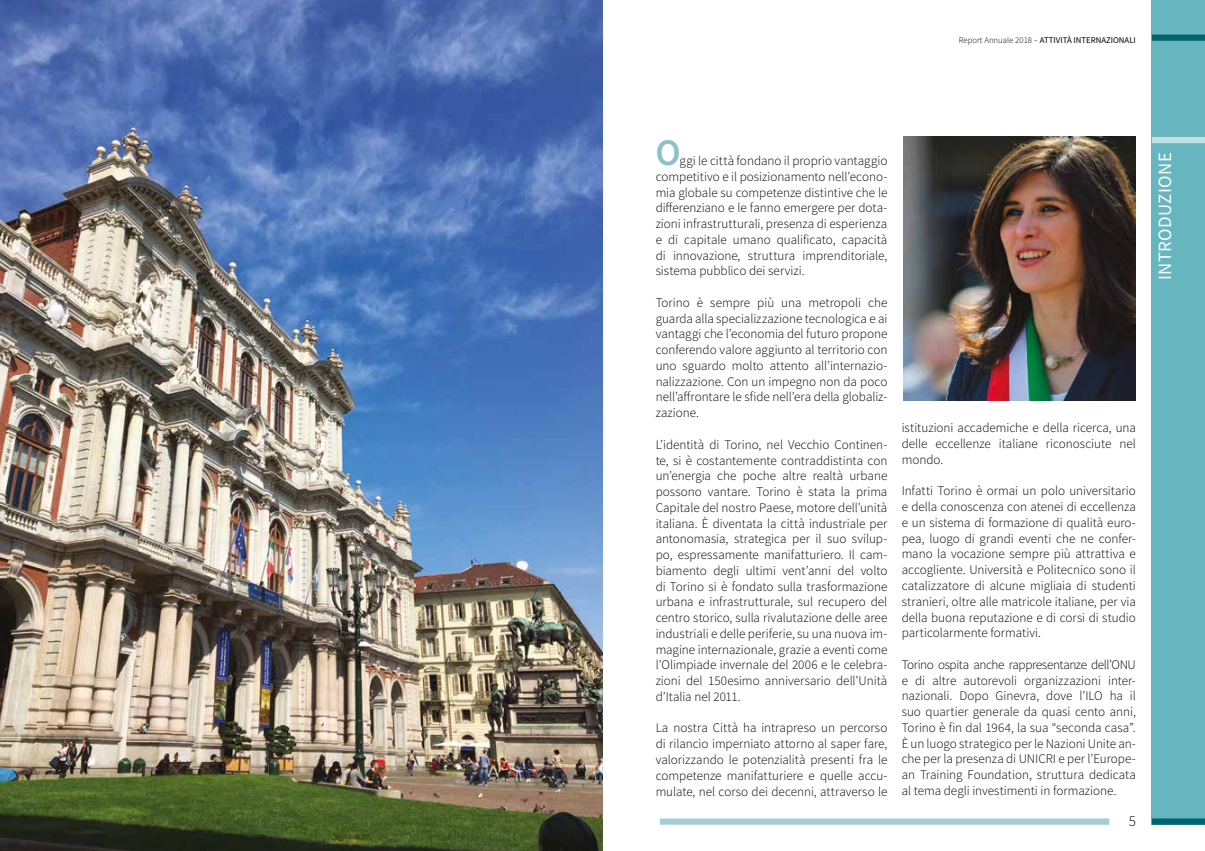
<style>
.page{position:relative;width:1205px;height:851px;background:#fff}
.page>*{position:absolute;margin:0;border:0;box-sizing:border-box;transform-origin:0 0}
.t1{font:600 37.5px "Source Sans Pro";color:#88c2ca}
.t2{font:18.75px "Source Sans Pro";letter-spacing:.02em;color:#fff}
.t3{font:300 15px "Source Sans Pro";color:#000}
.t4{font:300 13.12px/15.8px "Source Sans Pro";color:#000;text-align:justify}
.t5{font:8.75px "Source Sans Pro";color:#000}
.s1{font-weight:300}
.s2{font-weight:300;font-size:11.25px}
</style>
<div class="page">
<div style="left:1152px;top:0;width:53px;height:824px;background:#67b6bf"></div>
<div style="left:1152px;top:137px;width:53px;height:6px;background:#c2e1e5"></div>
<div style="left:1152px;top:35px;width:53px;height:6px;background:#006370"></div>
<div style="left:1152px;top:818px;width:53px;height:6px;background:#006370"></div>
<div style="left:660px;top:818px;width:449px;height:6px;background:#a3ced5"></div>
<img style="left:903px;top:137px;width:233px;height:263px">
<img style="left:0;top:0;width:602px;height:850px">
<p class="t5" style="left:959px;top:35px;width:179px"><span class="s1">Report Annuale 2018</span> <span class="s2">-</span> ATTIVITÀ INTERNAZIONALI</p>
<h1 class="t1" style="left:656px;top:128px;width:27px">O</h1>
<p class="t4" style="left:656px;top:153px;width:233px;text-indent:24px">ggi le città fondano il proprio vantaggio competitivo e il posizionamento nell’econo&shy;mia globale su competenze distintive che le differenziano e le fanno emergere per dota&shy;zioni infrastrutturali, presenza di esperienza e di capitale umano qualificato, capacità di innovazione, struttura imprenditoriale, sistema pubblico dei servizi.</p>
<p class="t4" style="left:656px;top:294px;width:233px">Torino è sempre più una metropoli che guarda alla specializzazione tecnologica e ai vantaggi che l’economia del futuro propone conferendo valore aggiunto al territorio con uno sguardo molto attento all’internazio&shy;nalizzazione. Con un impegno non da poco nell’affrontare le sfide nell’era della globaliz&shy;zazione.</p>
<p class="t4" style="left:656px;top:436px;width:233px">L’identità di Torino, nel Vecchio Continen&shy;te, si è costantemente contraddistinta con un’energia che poche altre realtà urbane possono vantare. Torino è stata la prima Capitale del nostro Paese, motore dell’unità italiana. È diventata la città industriale per antonomasia, strategica per il suo svilup&shy;po, espressamente manifatturiero. Il cam&shy;biamento degli ultimi vent’anni del volto di Torino si è fondato sulla trasformazione urbana e infrastrutturale, sul recupero del centro storico, sulla rivalutazione delle aree industriali e delle periferie, su una nuova im&shy;magine internazionale, grazie a eventi come l’Olimpiade invernale del 2006 e le celebra&shy;zioni del 150esimo anniversario dell’Unità d’Italia nel 2011.</p>
<p class="t4" style="left:656px;top:720px;width:233px">La nostra Città ha intrapreso un percorso di rilancio imperniato attorno al saper fare, valorizzando le potenzialità presenti fra le competenze manifatturiere e quelle accu&shy;mulate, nel corso dei decenni, attraverso le</p>
<p class="t4" style="left:902px;top:420px;width:236px">istituzioni accademiche e della ricerca, una delle eccellenze italiane riconosciute nel mondo.</p>
<p class="t4" style="left:902px;top:483px;width:236px">Infatti Torino è ormai un polo universitario e della conoscenza con atenei di eccellenza e un sistema di formazione di qualità euro&shy;pea, luogo di grandi eventi che ne confer&shy;mano la vocazione sempre più attrattiva e accogliente. Università e Politecnico sono il catalizzatore di alcune migliaia di studenti stranieri, oltre alle matricole italiane, per via della buona reputazione e di corsi di studio particolarmente formativi.</p>
<p class="t4" style="left:902px;top:656px;width:236px">Torino ospita anche rappresentanze dell’ONU e di altre autorevoli organizzazioni inter&shy;nazionali. Dopo Ginevra, dove l’ILO ha il suo quartier generale da quasi cento anni, Torino è fin dal 1964, la sua “seconda casa”.<br>È un luogo strategico per le Nazioni Unite an&shy;che per la presenza di UNICRI e per l’Europe&shy;an Training Foundation, struttura dedicata al tema degli investimenti in formazione.</p>
<p class="t3" style="left:1128px;top:811px;width:9px">5</p>
<h2 class="t2" style="left:1153px;top:280px;width:129px;rotate:-90deg">INTRODUZIONE</h2>
</div>
